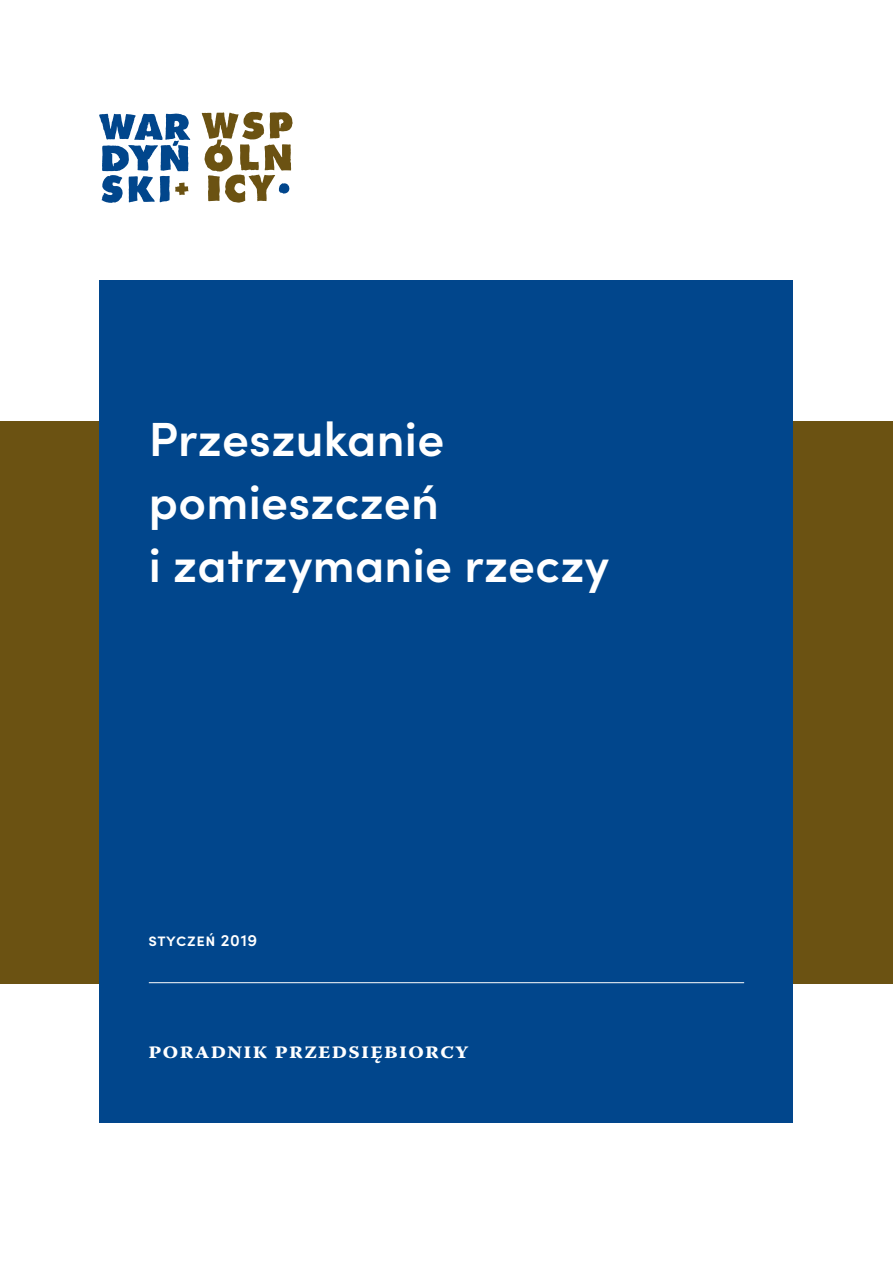
<style>
.page{position:relative;width:893px;height:1263px;background:#fff}
.page>*{position:absolute;margin:0;border:0;box-sizing:border-box;transform-origin:0 0}
.tytuł{font:600 48px/63px "Sofia Pro";color:#fff}
.podtytuł{font:700 24px "Warnock Pro";letter-spacing:.03em;color:#fff}
.Data{font:600 16.5px "Sofia Pro";letter-spacing:.04em;color:#fff}
</style>
<div class="page">
<div style="left:0;top:421px;width:893px;height:562px;background:#6b5212"></div>
<div style="left:100px;top:281px;width:693px;height:842px;background:#01468c"></div>
<svg style="left:99px;top:113px;width:91px;height:90px"></svg>
<svg style="left:202px;top:112px;width:91px;height:91px"></svg>
<hr style="left:149px;top:982px;width:595px;height:1px;background:#fff">
<p class="tytuł" style="left:149px;top:404px;width:462px">Przeszukanie pomieszczeń<br>i zatrzymanie rzeczy</p>
<p class="Data" style="left:148px;top:928px;width:110px">STYCZEŃ 2019</p>
<p class="podtytuł" style="left:148px;top:1036px;width:322px">poradnik przedsiębiorcy</p>
</div>
